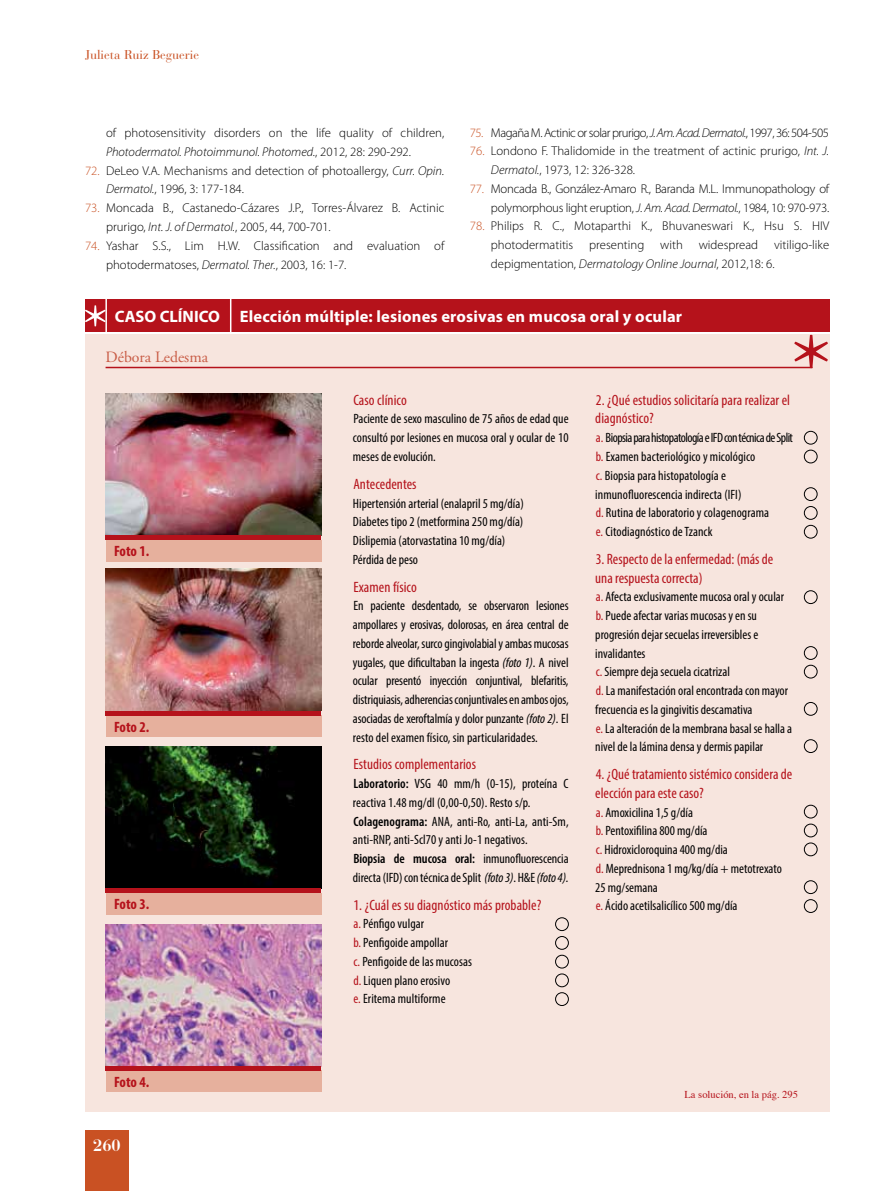
<style>
.page{position:relative;width:893px;height:1191px;background:#fff}
.page>*{position:absolute;margin:0;border:0;box-sizing:border-box;transform-origin:0 0}
.t1{font:700 16.5px "Myriad Pro";letter-spacing:.01em;color:#fff}
.t2{font:700 16.5px "Bauer Bodoni";color:#fff}
.t3{font:15.75px "Adobe Garamond Pro";color:#c95d47}
.t4{font:condensed 15px/18.8px "Myriad Pro";letter-spacing:.005em;color:#b5121b}
.t5{font:700 condensed 15px "Myriad Pro";letter-spacing:-.005em;color:#b5121b}
.t6{font:condensed 13.5px/18.8px "Myriad Pro";color:#000}
.t7{font:300 12.75px/18.8px "Myriad Pro";color:#000}
.t8{font:300 12.75px/18.8px "Myriad Pro";letter-spacing:-.02em;color:#000;text-align:right}
.t9{font:300 12.75px "Myriad Pro";letter-spacing:-.04em;color:#000}
.t10{font:12.75px "Bauer Bodoni";color:#c95123}
.t11{font:10.5px "Times";color:#b5121b}
.s1{color:#c95123}
.s2{font-style:italic}
.s3{font-weight:600}
.s4{color:#b5121b}
</style>
<div class="page">
<div style="left:85px;top:1130px;width:44px;height:61px;background:#c95123"></div>
<div style="left:85px;top:334px;width:744px;height:778px;background:#f7e5de"></div>
<svg style="left:794px;top:335px;width:34px;height:33px"></svg>
<div style="left:85px;top:299px;width:744px;height:32px;background:#b5121b"></div>
<svg style="left:85px;top:305px;width:20px;height:21px"></svg>
<hr style="left:230px;top:299px;width:1px;height:34px;background:#fff">
<hr style="left:106px;top:367px;width:706px;height:1px;background:#b5121b">
<img style="left:106px;top:393px;width:215px;height:142px">
<img style="left:106px;top:569px;width:215px;height:142px">
<img style="left:106px;top:746px;width:215px;height:142px">
<img style="left:106px;top:924px;width:215px;height:142px">
<div style="left:106px;top:540px;width:215px;height:21px;background:#e6b09d"></div>
<div style="left:106px;top:535px;width:215px;height:5px;background:#b5121b"></div>
<div style="left:106px;top:715px;width:215px;height:22px;background:#e6b09d"></div>
<hr style="left:106px;top:711px;width:215px;height:4px;background:#b5121b">
<div style="left:106px;top:893px;width:215px;height:21px;background:#e6b09d"></div>
<div style="left:106px;top:888px;width:215px;height:5px;background:#b5121b"></div>
<div style="left:106px;top:1070px;width:215px;height:22px;background:#e6b09d"></div>
<hr style="left:106px;top:1066px;width:215px;height:4px;background:#b5121b">
<div style="left:555px;top:917px;width:14px;height:13px;border:1px solid #000;border-radius:50%"></div>
<div style="left:804px;top:805px;width:13px;height:13px;border:1px solid #000;border-radius:50%"></div>
<div style="left:804px;top:506px;width:13px;height:13px;border:1px solid #000;border-radius:50%"></div>
<div style="left:555px;top:936px;width:14px;height:13px;border:1px solid #000;border-radius:50%"></div>
<div style="left:804px;top:824px;width:13px;height:13px;border:1px solid #000;border-radius:50%"></div>
<div style="left:804px;top:431px;width:13px;height:13px;border:1px solid #000;border-radius:50%"></div>
<div style="left:804px;top:525px;width:13px;height:13px;border:1px solid #000;border-radius:50%"></div>
<div style="left:804px;top:590px;width:13px;height:14px;border:1px solid #000;border-radius:50%"></div>
<div style="left:804px;top:646px;width:13px;height:13px;border:1px solid #000;border-radius:50%"></div>
<div style="left:804px;top:665px;width:13px;height:13px;border:1px solid #000;border-radius:50%"></div>
<div style="left:804px;top:702px;width:13px;height:13px;border:1px solid #000;border-radius:50%"></div>
<div style="left:804px;top:739px;width:13px;height:13px;border:1px solid #000;border-radius:50%"></div>
<div style="left:555px;top:955px;width:14px;height:13px;border:1px solid #000;border-radius:50%"></div>
<div style="left:804px;top:842px;width:13px;height:14px;border:1px solid #000;border-radius:50%"></div>
<div style="left:804px;top:450px;width:13px;height:13px;border:1px solid #000;border-radius:50%"></div>
<div style="left:555px;top:973px;width:14px;height:14px;border:1px solid #000;border-radius:50%"></div>
<div style="left:555px;top:992px;width:14px;height:13px;border:1px solid #000;border-radius:50%"></div>
<div style="left:804px;top:880px;width:13px;height:13px;border:1px solid #000;border-radius:50%"></div>
<div style="left:804px;top:899px;width:13px;height:13px;border:1px solid #000;border-radius:50%"></div>
<div style="left:804px;top:487px;width:13px;height:14px;border:1px solid #000;border-radius:50%"></div>
<hr style="left:105px;top:299px;width:2px;height:34px;background:#fff">
<p class="t10" style="left:85px;top:47px;width:116px">Julieta Ruiz Beguerie</p>
<p class="t9" style="left:470px;top:125px;width:361px"><span class="s1">75.</span> Magaña M. Actinic or solar prurigo, <span class="s2">J. Am. Acad. Dermatol.</span>, 1997, 36: 504-505</p>
<p class="t7" style="left:491px;top:142px;width:340px;text-indent:-21px"><span class="s1">76.</span> Londono F. Thalidomide in the treatment of actinic prurigo, <span class="s2">Int. J.<br>Dermatol.</span>, 1973, 12: 326-328.</p>
<p class="t8" style="left:470px;top:179px;width:361px"><span class="s1">77.</span> Moncada B., González-Amaro R., Baranda M.L. Immunopathology of polymorphous light eruption, <span class="s2">J. Am. Acad. Dermatol.</span>, 1984, 10: 970-973.</p>
<p class="t7" style="left:491px;top:217px;width:340px;text-align:justify;text-indent:-21px"><span class="s1">78.</span> Philips R. C., Motaparthi K., Bhuvaneswari K., Hsu S. HIV photodermatitis presenting with widespread vitiligo-like depigmentation, <span class="s2">Dermatology Online Journal</span>, 2012,18: 6.</p>
<p class="t1" style="left:115px;top:305px;width:569px">CASO CLÍNICO Elección múltiple: lesiones erosivas en mucosa oral y ocular</p>
<p class="t3" style="left:106px;top:347px;width:104px">Débora Ledesma</p>
<p class="t4" style="left:353px;top:390px;width:55px">Caso clínico</p>
<p class="t6" style="left:353px;top:409px;width:217px;text-align:justify">Paciente de sexo masculino de 75 años de edad que consultó por lesiones en mucosa oral y ocular de 10 meses de evolución.</p>
<p class="t4" style="left:353px;top:474px;width:65px">Antecedentes</p>
<p class="t6" style="left:353px;top:493px;width:172px">Hipertensión arterial (enalapril 5 mg/día)<br>Diabetes tipo 2 (metformina 250 mg/día)<br>Dislipemia (atorvastatina 10 mg/día)<br>Pérdida de peso</p>
<p class="t4" style="left:353px;top:577px;width:65px">Examen físico</p>
<p class="t6" style="left:353px;top:596px;width:217px;text-align:justify">En paciente desdentado, se observaron lesiones ampollares y erosivas, dolorosas, en área central de reborde alveolar, surco gingivolabial y ambas mucosas yugales, que dificultaban la ingesta <span class="s2">(foto 1)</span>. A nivel ocular presentó inyección conjuntival, blefaritis, distriquiasis, adherencias conjuntivales en ambos ojos, asociadas de xeroftalmía y dolor punzante <span class="s2">(foto 2)</span>. El resto del examen físico, sin particularidades.</p>
<p class="t4" style="left:353px;top:755px;width:124px">Estudios complementarios</p>
<p class="t6" style="left:353px;top:774px;width:217px"><span class="s3">Laboratorio:</span> VSG 40 mm/h (0-15), proteína C reactiva 1.48 mg/dl (0,00-0,50). Resto s/p.<br><span class="s3">Colagenograma:</span> ANA, anti-Ro, anti-La, anti-Sm, anti-RNP, anti-Scl70 y anti Jo-1 negativos.<br><span class="s3">Biopsia de mucosa oral:</span> inmunofluorescencia directa (IFD) con técnica de Split <span class="s2">(foto 3)</span>. H&amp;E <span class="s2">(foto 4).</span></p>
<p class="t4" style="left:353px;top:895px;width:189px">1. ¿Cuál es su diagnóstico más probable?</p>
<p class="t6" style="left:353px;top:914px;width:120px"><span class="s4">a.</span> Pénfigo vulgar<br><span class="s4">b.</span> Penfigoide ampollar<br><span class="s4">c.</span> Penfigoide de las mucosas <span class="s4">d.</span> Liquen plano erosivo<br><span class="s4">e.</span> Eritema multiforme</p>
<p class="t7" style="left:106px;top:123px;width:340px">of photosensitivity disorders on the life quality of children,<br><span class="s2">Photodermatol. Photoimmunol. Photomed.</span>, 2012, 28: 290-292.</p>
<p class="t7" style="left:106px;top:161px;width:340px;text-indent:-21px"><span class="s1">72.</span> DeLeo V.A. Mechanisms and detection of photoallergy, <span class="s2">Curr. Opin.<br>Dermatol.</span>, 1996, 3: 177-184.</p>
<p class="t7" style="left:106px;top:198px;width:340px;text-indent:-21px"><span class="s1">73.</span> Moncada B., Castanedo-Cázares J.P., Torres-Álvarez B. Actinic prurigo, <span class="s2">Int. J. of Dermatol.</span>, 2005, 44, 700-701.</p>
<p class="t7" style="left:106px;top:236px;width:340px;text-indent:-21px"><span class="s1">74.</span> Yashar S.S., Lim H.W. Classification and evaluation of photodermatoses, <span class="s2">Dermatol. Ther.</span>, 2003, 16: 1-7.</p>
<p class="t4" style="left:595px;top:390px;width:196px">2. ¿Qué estudios solicitaría para realizar el diagnóstico?</p>
<p class="t6" style="left:595px;top:428px;width:199px"><span class="s4">a.</span> Biopsia para histopatología e IFD con técnica de Split <span class="s4">b.</span> Examen bacteriológico y micológico<br><span class="s4">c.</span> Biopsia para histopatología e inmunofluorescencia indirecta (IFI)<br><span class="s4">d.</span> Rutina de laboratorio y colagenograma<br><span class="s4">e.</span> Citodiagnóstico de Tzanck</p>
<p class="t4" style="left:595px;top:549px;width:180px">3. Respecto de la enfermedad: (más de una respuesta correcta)</p>
<p class="t6" style="left:595px;top:587px;width:198px"><span class="s4">a.</span> Afecta exclusivamente mucosa oral y ocular <span class="s4">b.</span> Puede afectar varias mucosas y en su progresión dejar secuelas irreversibles e invalidantes<br><span class="s4">c.</span> Siempre deja secuela cicatrizal<br><span class="s4">d.</span> La manifestación oral encontrada con mayor frecuencia es la gingivitis descamativa<br><span class="s4">e.</span> La alteración de la membrana basal se halla a nivel de la lámina densa y dermis papilar</p>
<p class="t4" style="left:595px;top:764px;width:198px">4. ¿Qué tratamiento sistémico considera de elección para este caso?</p>
<p class="t6" style="left:595px;top:802px;width:188px"><span class="s4">a.</span> Amoxicilina 1,5 g/día<br><span class="s4">b.</span> Pentoxifilina 800 mg/día<br><span class="s4">c.</span> Hidroxicloroquina 400 mg/dia<br><span class="s4">d.</span> Meprednisona 1 mg/kg/día + metotrexato<br>25 mg/semana<br><span class="s4">e.</span> Ácido acetilsalicílico 500 mg/día</p>
<p class="t5" style="left:114px;top:542px;width:37px">Foto 1.</p>
<p class="t5" style="left:114px;top:717px;width:37px">Foto 2.</p>
<p class="t5" style="left:114px;top:895px;width:37px">Foto 3.</p>
<p class="t5" style="left:114px;top:1072px;width:37px">Foto 4.</p>
<p class="t2" style="left:93px;top:1135px;width:29px">260</p>
<p class="t11" style="left:685px;top:1084px;width:115px">La solución, en la pág. 295</p>
</div>
